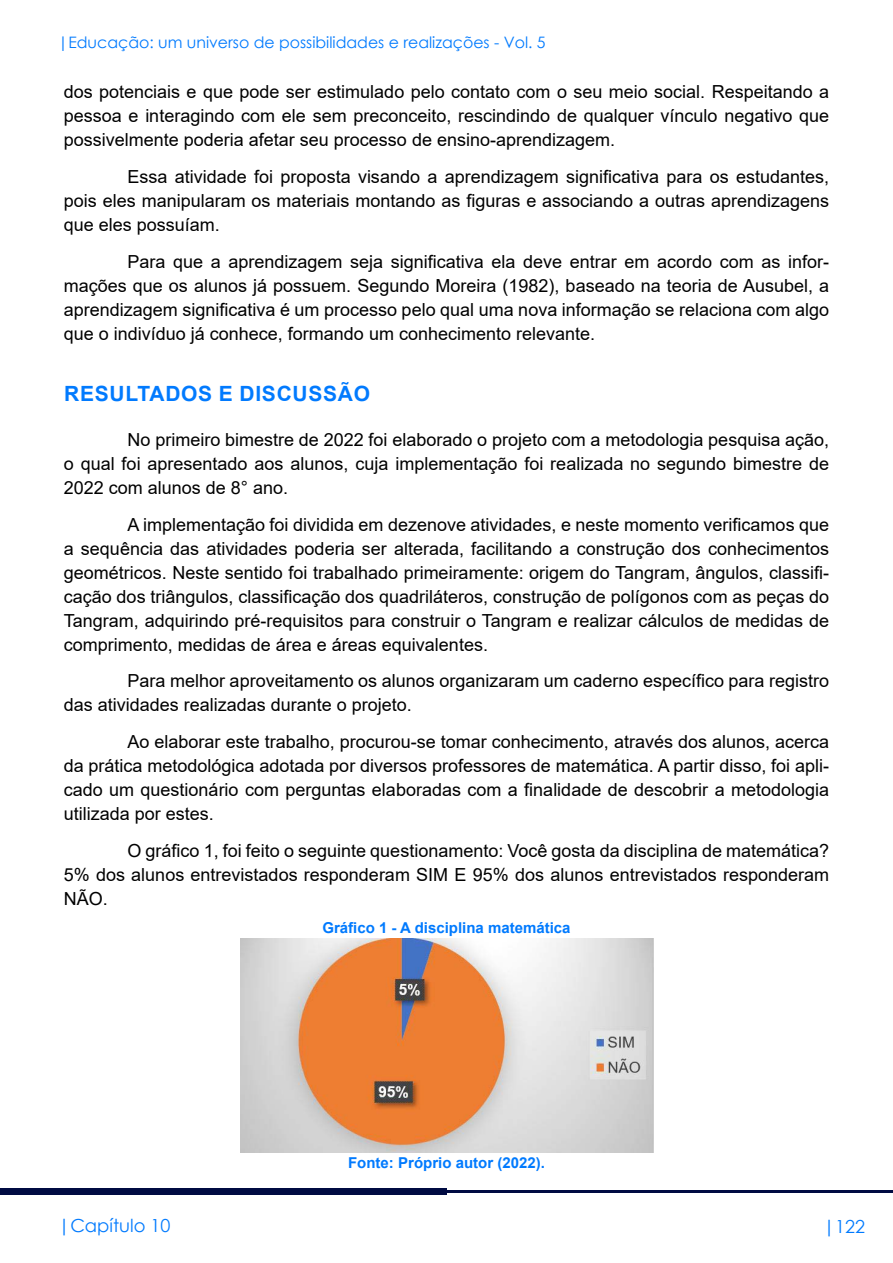
<style>
.page{position:relative;width:893px;height:1263px;background:#fff}
.page>*{position:absolute;margin:0;border:0;box-sizing:border-box;transform-origin:0 0}
.t1{font:700 21px "Arial";letter-spacing:.035em;color:#017afe}
.t2{font:18px/24px "Arial";color:#000;text-align:justify}
.t3{font:18px "Century Gothic";color:#017afe}
.t4{font:15.75px "Century Gothic";color:#017afe}
.t5{font:700 15px "Arial";color:#017afe}
</style>
<div class="page">
<div style="left:0;top:1188px;width:446px;height:7px;background:#000b42"></div>
<hr style="left:446px;top:1191px;width:447px;height:2px;background:#000b42">
<img style="left:240px;top:939px;width:414px;height:213px">
<p class="t4" style="left:58px;top:31px;width:489px">|Educação: um universo de possibilidades e realizações - Vol. 5</p>
<p class="t2" style="left:64px;top:80px;width:767px">dos potenciais e que pode ser estimulado pelo contato com o seu meio social. Respeitando a pessoa e interagindo com ele sem preconceito, rescindindo de qualquer vínculo negativo que possivelmente poderia afetar seu processo de ensino-aprendizagem.</p>
<p class="t2" style="left:64px;top:164px;width:767px;text-indent:64px">Essa atividade foi proposta visando a aprendizagem significativa para os estudantes, pois eles manipularam os materiais montando as figuras e associando a outras aprendizagens que eles possuíam.</p>
<p class="t2" style="left:64px;top:249px;width:767px;text-indent:64px">Para que a aprendizagem seja significativa ela deve entrar em acordo com as infor&shy;mações que os alunos já possuem. Segundo Moreira (1982), baseado na teoria de Ausubel, a aprendizagem significativa é um processo pelo qual uma nova informação se relaciona com algo que o indivíduo já conhece, formando um conhecimento relevante.</p>
<p class="t1" style="left:64px;top:378px;width:308px">RESULTADOS E DISCUSSÃO</p>
<p class="t2" style="left:64px;top:427px;width:767px;text-indent:64px">No primeiro bimestre de 2022 foi elaborado o projeto com a metodologia pesquisa ação, o qual foi apresentado aos alunos, cuja implementação foi realizada no segundo bimestre de 2022 com alunos de 8° ano.</p>
<p class="t2" style="left:64px;top:512px;width:767px;text-indent:64px">A implementação foi dividida em dezenove atividades, e neste momento verificamos que a sequência das atividades poderia ser alterada, facilitando a construção dos conhecimentos geométricos. Neste sentido foi trabalhado primeiramente: origem do Tangram, ângulos, classifi&shy;cação dos triângulos, classificação dos quadriláteros, construção de polígonos com as peças do Tangram, adquirindo pré-requisitos para construir o Tangram e realizar cálculos de medidas de comprimento, medidas de área e áreas equivalentes.</p>
<p class="t2" style="left:64px;top:669px;width:767px;text-indent:64px">Para melhor aproveitamento os alunos organizaram um caderno específico para registro das atividades realizadas durante o projeto.</p>
<p class="t2" style="left:64px;top:730px;width:767px;text-indent:64px">Ao elaborar este trabalho, procurou-se tomar conhecimento, através dos alunos, acerca da prática metodológica adotada por diversos professores de matemática. A partir disso, foi apli&shy;cado um questionário com perguntas elaboradas com a finalidade de descobrir a metodologia utilizada por estes.</p>
<p class="t2" style="left:64px;top:838px;width:767px;text-indent:64px">O gráfico 1, foi feito o seguinte questionamento: Você gosta da disciplina de matemática?<br>5% dos alunos entrevistados responderam SIM E 95% dos alunos entrevistados responderam NÃO.</p>
<p class="t5" style="left:322px;top:917px;width:250px">Gráfico 1 - A disciplina matemática</p>
<p class="t5" style="left:348px;top:1152px;width:198px">Fonte: Próprio autor (2022).</p>
<p class="t3" style="left:58px;top:1213px;width:114px">|Capítulo 10</p>
<p class="t3" style="left:823px;top:1214px;width:44px">|122</p>
</div>
